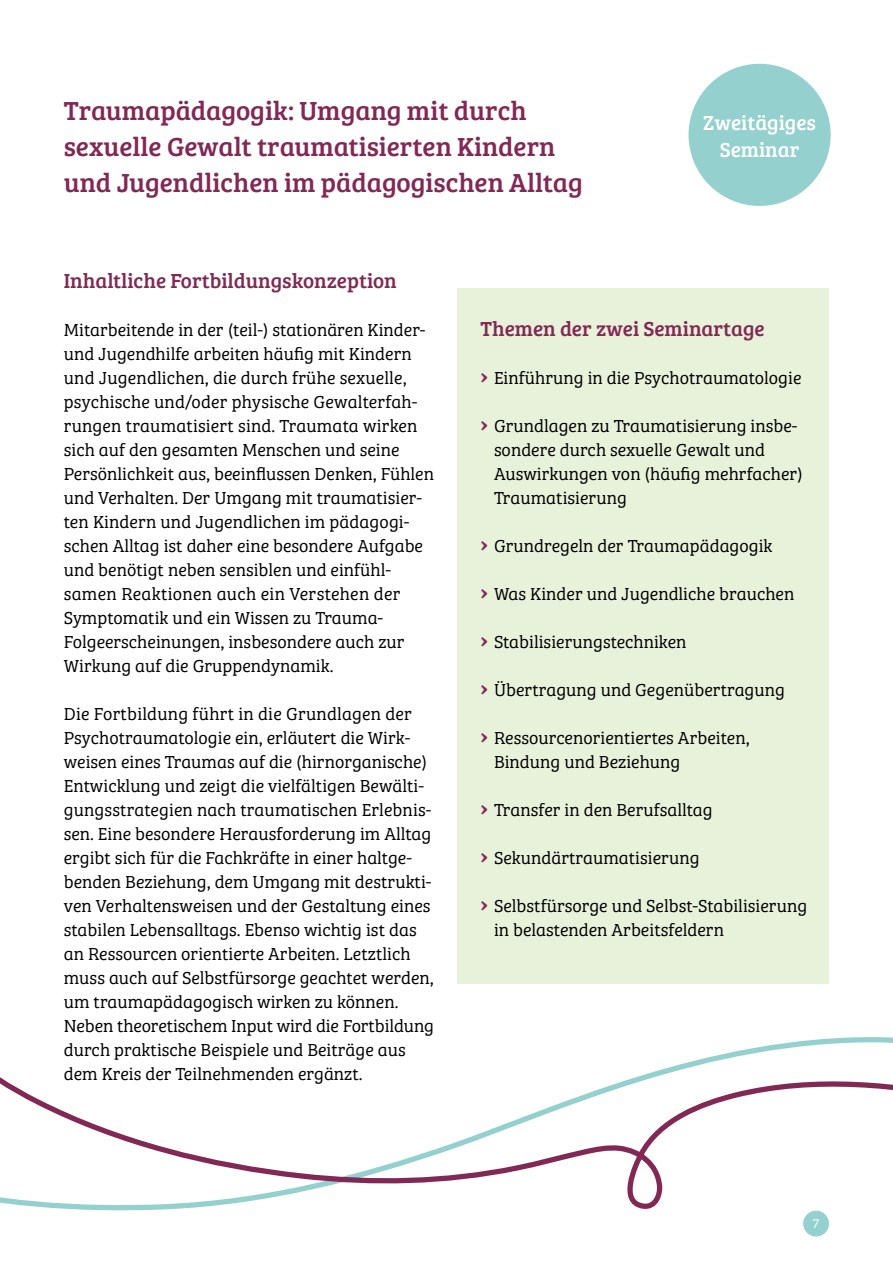
<style>
.page{position:relative;width:893px;height:1263px;background:#fff}
.page>*{position:absolute;margin:0;border:0;box-sizing:border-box;transform-origin:0 0}
.t1{font:27px/36px "Bree Serif";color:#822854}
.t2{font:21px "Bree Serif";color:#822854}
.t3{font:21px/27px "Bree Serif";color:#fff;text-align:center}
.t4{font:18px/24px "Bree Serif Lt";color:#000}
.t5{font:13.5px "Bree Serif Lt";color:#fff}
.s1{font-family:"Bree Serif";font-size:24px;color:#822854}
</style>
<div class="page">
<div style="left:803px;top:1211px;width:26px;height:25px;background:#94d0ce;border-radius:50%"></div>
<div style="left:457px;top:288px;width:372px;height:696px;background:#e8f1da"></div>
<svg style="left:0;top:1037px;width:893px;height:177px"></svg>
<div style="left:688px;top:64px;width:143px;height:142px;background:#94d0ce;border-radius:50%"></div>
<h1 class="t1" style="left:64px;top:91px;width:521px">Traumapädagogik: Umgang mit durch sexuelle Gewalt traumatisierten Kindern und Jugendlichen im pädagogischen Alltag</h1>
<p class="t3" style="left:703px;top:108px;width:114px">Zweitägiges<br>Seminar</p>
<p class="t2" style="left:64px;top:265px;width:335px">Inhaltliche Fortbildungskonzeption</p>
<p class="t4" style="left:64px;top:317px;width:372px">Mitarbeitende in der (teil-) stationären Kinder&shy;und Jugendhilfe arbeiten häufig mit Kindern und Jugendlichen, die durch frühe sexuelle, psychische und/oder physische Gewalterfah&shy;rungen traumatisiert sind. Traumata wirken sich auf den gesamten Menschen und seine Persönlichkeit aus, beeinflussen Denken, Fühlen und Verhalten. Der Umgang mit traumatisier&shy;ten Kindern und Jugendlichen im pädagogi&shy;schen Alltag ist daher eine besondere Aufgabe und benötigt neben sensiblen und einfühl&shy;samen Reaktionen auch ein Verstehen der Symptomatik und ein Wissen zu Trauma-Folgeerscheinungen, insbesondere auch zur Wirkung auf die Gruppendynamik.</p>
<p class="t4" style="left:64px;top:701px;width:372px">Die Fortbildung führt in die Grundlagen der Psychotraumatologie ein, erläutert die Wirk&shy;weisen eines Traumas auf die (hirnorganische)<br>Entwicklung und zeigt die vielfältigen Bewälti&shy;gungsstrategien nach traumatischen Erlebnis&shy;sen. Eine besondere Herausforderung im Alltag ergibt sich für die Fachkräfte in einer haltge&shy;benden Beziehung, dem Umgang mit destrukti&shy;ven Verhaltensweisen und der Gestaltung eines stabilen Lebensalltags. Ebenso wichtig ist das an Ressourcen orientierte Arbeiten. Letztlich muss auch auf Selbstfürsorge geachtet werden, um traumapädagogisch wirken zu können.<br>Neben theoretischem Input wird die Fortbildung durch praktische Beispiele und Beiträge aus dem Kreis der Teilnehmenden ergänzt.</p>
<p class="t2" style="left:480px;top:313px;width:286px">Themen der zwei Seminartage</p>
<p class="t4" style="left:480px;top:365px;width:322px"><span class="s1">›</span> Einführung in die Psychotraumatologie</p>
<p class="t4" style="left:494px;top:413px;width:310px;text-indent:-13px"><span class="s1">›</span> Grundlagen zu Traumatisierung insbe&shy;sondere durch sexuelle Gewalt und<br>Auswirkungen von (häufig mehrfacher)<br>Traumatisierung</p>
<p class="t4" style="left:480px;top:533px;width:294px"><span class="s1">›</span> Grundregeln der Traumapädagogik</p>
<p class="t4" style="left:480px;top:581px;width:315px"><span class="s1">›</span> Was Kinder und Jugendliche brauchen</p>
<p class="t4" style="left:480px;top:629px;width:207px"><span class="s1">›</span> Stabilisierungstechniken</p>
<p class="t4" style="left:480px;top:677px;width:306px"><span class="s1">›</span> Übertragung und Gegenübertragung</p>
<p class="t4" style="left:494px;top:725px;width:257px;text-indent:-13px"><span class="s1">›</span> Ressourcenorientiertes Arbeiten,<br>Bindung und Beziehung</p>
<p class="t4" style="left:480px;top:797px;width:234px"><span class="s1">›</span> Transfer in den Berufsalltag</p>
<p class="t4" style="left:480px;top:845px;width:221px"><span class="s1">›</span> Sekundärtraumatisierung</p>
<p class="t4" style="left:494px;top:893px;width:315px;text-indent:-13px"><span class="s1">›</span> Selbstfürsorge und Selbst-Stabilisierung in belastenden Arbeitsfeldern</p>
<p class="t5" style="left:813px;top:1213px;width:8px">7</p>
</div>
